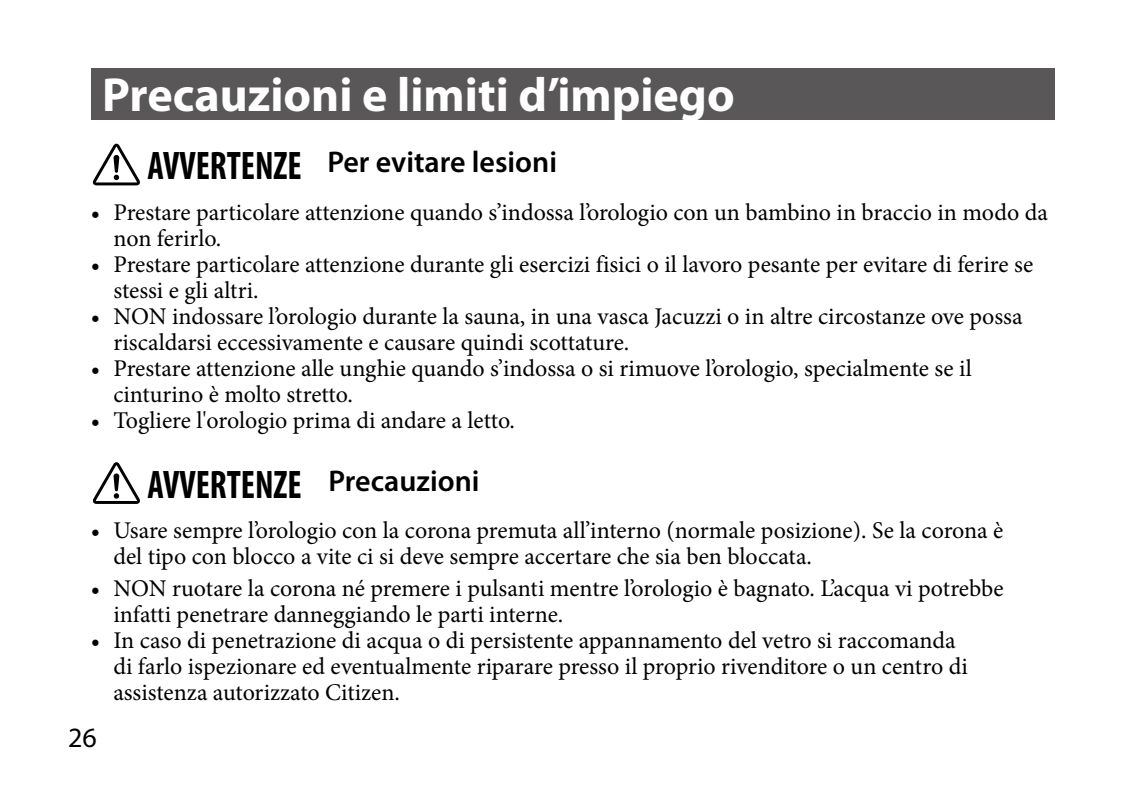
<style>
.page{position:relative;width:1134px;height:794px;background:#fff}
.page>*{position:absolute;margin:0;border:0;box-sizing:border-box;transform-origin:0 0}
.t1{font:700 48px "Myriad Pro";color:#fff}
.t2{font:600 30px "Myriad Pro";color:#000}
.t3{font:28px "Myriad Pro";color:#000}
.t4{font:24px/26px "Minion Pro";color:#000}
.s1{font-weight:700;font-stretch:condensed;font-size:40px}
</style>
<div class="page">
<div style="left:91px;top:68px;width:963px;height:51px;background:#595757"></div>
<svg style="left:93px;top:144px;width:47px;height:41px"></svg>
<svg style="left:93px;top:462px;width:47px;height:42px"></svg>
<h1 class="t1" style="left:102px;top:63px;width:634px">Precauzioni e limiti d’impiego</h1>
<p class="t2" style="left:147px;top:143px;width:411px"><span class="s1">AVVERTENZE</span> Per evitare lesioni</p>
<p class="t4" style="left:113px;top:199px;width:936px;text-indent:-23px">• Prestare particolare attenzione quando s’indossa l’orologio con un bambino in braccio in modo da non ferirlo.</p>
<p class="t4" style="left:113px;top:251px;width:921px;text-indent:-23px">• Prestare particolare attenzione durante gli esercizi fisici o il lavoro pesante per evitare di ferire se stessi e gli altri.</p>
<p class="t4" style="left:113px;top:303px;width:911px;text-indent:-23px">• NON indossare l’orologio durante la sauna, in una vasca Jacuzzi o in altre circostanze ove possa riscaldarsi eccessivamente e causare quindi scottature.</p>
<p class="t4" style="left:113px;top:355px;width:860px;text-indent:-23px">• Prestare attenzione alle unghie quando s’indossa o si rimuove l’orologio, specialmente se il cinturino è molto stretto.</p>
<p class="t4" style="left:91px;top:407px;width:426px">• Togliere l'orologio prima di andare a letto.</p>
<p class="t2" style="left:147px;top:462px;width:334px"><span class="s1">AVVERTENZE</span> Precauzioni</p>
<p class="t4" style="left:113px;top:517px;width:891px;text-indent:-23px">• Usare sempre l’orologio con la corona premuta all’interno (normale posizione). Se la corona è del tipo con blocco a vite ci si deve sempre accertare che sia ben bloccata.</p>
<p class="t4" style="left:113px;top:575px;width:892px;text-indent:-23px">• NON ruotare la corona né premere i pulsanti mentre l’orologio è bagnato. L’acqua vi potrebbe infatti penetrare danneggiando le parti interne.</p>
<p class="t4" style="left:113px;top:627px;width:856px;text-indent:-23px">• In caso di penetrazione di acqua o di persistente appannamento del vetro si raccomanda di farlo ispezionare ed eventualmente riparare presso il proprio rivenditore o un centro di assistenza autorizzato Citizen.</p>
<p class="t3" style="left:68px;top:720px;width:30px">26</p>
</div>
